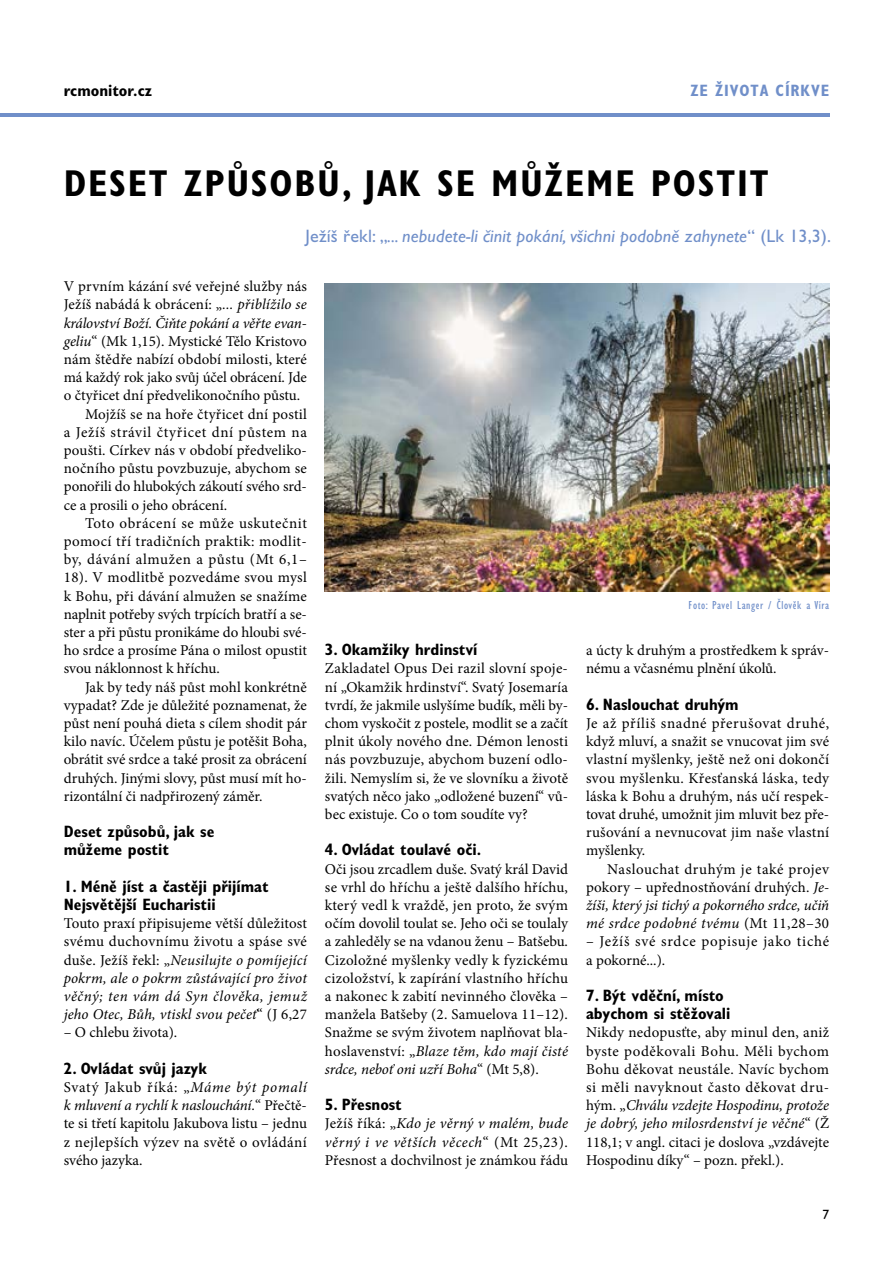
<style>
.page{position:relative;width:893px;height:1263px;background:#fff}
.page>*{position:absolute;margin:0;border:0;box-sizing:border-box;transform-origin:0 0}
.t1{font:700 condensed 37.5px "Gill Sans Std";letter-spacing:.05em;color:#000}
.t2{font:italic 18px "Gill Sans Std";letter-spacing:.01em;color:#708fc9}
.t3{font:700 condensed 16.5px/18.1px "Gill Sans Std";color:#000}
.t4{font:700 condensed 16.5px "Gill Sans Std";letter-spacing:.05em;color:#708fc9}
.t5{font:15px/18.1px "Minion Pro";letter-spacing:.005em;color:#000;text-align:justify}
.t6{font:italic 15px/18.1px "Minion Pro";letter-spacing:.005em;color:#000;text-align:justify}
.t7{font:15px/18.1px "Minion Pro";letter-spacing:.045em;color:#000}
.t8{font:15px "Minion Pro";letter-spacing:.025em;color:#000}
.t9{font:15px "Minion Pro";letter-spacing:.04em;color:#000}
.t10{font:italic 15px "Minion Pro";letter-spacing:-.015em;color:#000}
.t11{font:13.5px "Gill Sans Std";color:#000}
.t12{font:condensed 12px "Gill Sans Std";letter-spacing:.05em;color:#708fc9}
.s1{font-style:normal}
.s2{font-style:italic}
</style>
<div class="page">
<hr style="left:0;top:113px;width:829px;height:4px;background:#708fc9">
<img style="left:325px;top:284px;width:504px;height:307px">
<p class="t3" style="left:64px;top:82px;width:90px">rcmonitor.cz</p>
<p class="t4" style="left:690px;top:81px;width:44px">Ze života</p>
<p class="t4" style="left:776px;top:81px;width:26px">církv</p>
<p class="t4" style="left:821px;top:81px;width:10px">e</p>
<h1 class="t1" style="left:64px;top:161px;width:321px">Deset způsobů, jak</h1>
<h1 class="t1" style="left:437px;top:161px;width:234px">se můžeme postit</h1>
<p class="t2" style="left:306px;top:226px;width:527px"><span class="s1">Ježíš řekl: „</span>... nebudete-li činit pokání, všichni podobně zahynete<span class="s1">“ (Lk 13,3).</span></p>
<p class="t5" style="left:64px;top:277px;width:245px">V prvním kázání své veřejné služby nás</p>
<p class="t5" style="left:64px;top:296px;width:245px">Ježíš nabádá k obrácení: „<span class="s2">... přiblížilo se</span></p>
<p class="t10" style="left:64px;top:313px;width:245px">království Boží. Čiňte pokání a věřte evan-</p>
<p class="t5" style="left:64px;top:332px;width:245px"><span class="s2">geliu</span>“ (Mk 1,15). Mystické Tělo Kristovo</p>
<p class="t5" style="left:64px;top:350px;width:245px">nám štědře nabízí období milosti, které</p>
<p class="t5" style="left:64px;top:368px;width:245px">má každý rok jako svůj účel obrácení. Jde</p>
<p class="t5" style="left:64px;top:387px;width:238px">o čtyřicet dní předvelikonočního půstu.</p>
<p class="t5" style="left:85px;top:405px;width:223px">Mojžíš se na hoře čtyřicet dní postil</p>
<p class="t7" style="left:64px;top:423px;width:245px">a Ježíš strávil čtyřicet dní půstem na</p>
<p class="t5" style="left:64px;top:441px;width:245px">poušti. Církev nás v období předveliko-</p>
<p class="t5" style="left:64px;top:459px;width:245px">nočního půstu povzbuzuje, abychom se</p>
<p class="t5" style="left:64px;top:478px;width:245px">ponořili do hlubokých zákoutí svého srd-</p>
<p class="t5" style="left:64px;top:496px;width:165px">ce a prosili o jeho obrácení.</p>
<p class="t9" style="left:85px;top:513px;width:223px">Toto obrácení se může uskutečnit</p>
<p class="t8" style="left:64px;top:531px;width:245px">pomocí tří tradičních praktik: modlit-</p>
<p class="t9" style="left:64px;top:549px;width:245px">by, dávání almužen a půstu (Mt 6,1–</p>
<p class="t8" style="left:64px;top:567px;width:245px">18). V modlitbě pozvedáme svou mysl</p>
<p class="t5" style="left:64px;top:587px;width:245px">k Bohu, při dávání almužen se snažíme</p>
<p class="t5" style="left:64px;top:605px;width:245px">naplnit potřeby svých trpících bratří a se-</p>
<p class="t5" style="left:64px;top:623px;width:245px">ster a při půstu pronikáme do hloubi své-</p>
<p class="t5" style="left:64px;top:641px;width:245px">ho srdce a prosíme Pána o milost opustit</p>
<p class="t5" style="left:64px;top:659px;width:158px">svou náklonnost k hříchu.</p>
<p class="t5" style="left:85px;top:678px;width:223px">Jak by tedy náš půst mohl konkrétně</p>
<p class="t5" style="left:64px;top:696px;width:245px">vypadat? Zde je důležité poznamenat, že</p>
<p class="t5" style="left:64px;top:714px;width:245px">půst není pouhá dieta s cílem shodit pár</p>
<p class="t5" style="left:64px;top:732px;width:245px">kilo navíc. Účelem půstu je potěšit Boha,</p>
<p class="t5" style="left:64px;top:750px;width:245px">obrátit své srdce a také prosit za obrácení</p>
<p class="t5" style="left:64px;top:769px;width:245px">druhých. Jinými slovy, půst musí mít ho-</p>
<p class="t5" style="left:64px;top:787px;width:200px">rizontální či nadpřirozený záměr.</p>
<p class="t3" style="left:64px;top:822px;width:152px">Deset způsobů, jak se můžeme postit</p>
<p class="t3" style="left:64px;top:877px;width:206px">1. Méně jíst a častěji přijímat<br>Nejsvětější Eucharistii</p>
<p class="t6" style="left:64px;top:914px;width:245px"><span class="s1">Touto praxí připisujeme větší důležitost svému duchovnímu životu a spáse své duše. Ježíš řekl: „</span>Neusilujte o pomíjející pokrm, ale o pokrm zůstávající pro život věčný; ten vám dá Syn člověka, jemuž jeho Otec, Bůh, vtiskl svou pečeť<span class="s1">“ (J 6,27</span></p>
<p class="t5" style="left:64px;top:1023px;width:115px">– O chlebu života).</p>
<p class="t3" style="left:64px;top:1059px;width:145px">2. Ovládat svůj jazyk</p>
<p class="t5" style="left:64px;top:1078px;width:245px">Svatý Jakub říká: „<span class="s2">Máme být pomalí k mluvení a rychlí k naslouchání.</span>“ Přečtě&shy;te si třetí kapitolu Jakubova listu – jednu z nejlepších výzev na světě o ovládání svého jazyka.</p>
<p class="t3" style="left:325px;top:640px;width:155px">3. Okamžiky hrdinství</p>
<p class="t5" style="left:325px;top:660px;width:245px">Zakladatel Opus Dei razil slovní spoje&shy;ní „Okamžik hrdinství“. Svatý Josemaría tvrdí, že jakmile uslyšíme budík, měli by&shy;chom vyskočit z postele, modlit se a začít plnit úkoly nového dne. Démon lenosti nás povzbuzuje, abychom buzení odlo&shy;žili. Nemyslím si, že ve slovníku a životě svatých něco jako „odložené buzení“ vů&shy;bec existuje. Co o tom soudíte vy?</p>
<p class="t3" style="left:325px;top:841px;width:158px">4. Ovládat toulavé oči.</p>
<p class="t5" style="left:325px;top:860px;width:245px">Oči jsou zrcadlem duše. Svatý král David se vrhl do hříchu a ještě dalšího hříchu, který vedl k vraždě, jen proto, že svým očím dovolil toulat se. Jeho oči se toulaly a zahleděly se na vdanou ženu – Batšebu.<br>Cizoložné myšlenky vedly k fyzickému cizoložství, k zapírání vlastního hříchu a nakonec k zabití nevinného člověka – manžela Batšeby (2. Samuelova 11–12).<br>Snažme se svým životem naplňovat bla&shy;hoslavenství: „<span class="s2">Blaze těm, kdo mají čisté srdce, neboť oni uzří Boha</span>“ (Mt 5,8).</p>
<p class="t3" style="left:325px;top:1095px;width:78px">5. Přesnost</p>
<p class="t5" style="left:325px;top:1115px;width:245px">Ježíš říká: „<span class="s2">Kdo je věrný v malém, bude věrný i ve větších věcech</span>“ (Mt 25,23).<br>Přesnost a dochvilnost je známkou řádu</p>
<p class="t12" style="left:689px;top:598px;width:142px">Foto: Pavel Langer / Člověk a Víra</p>
<p class="t5" style="left:586px;top:641px;width:245px">a úcty k druhým a prostředkem k správ&shy;nému a včasnému plnění úkolů.</p>
<p class="t3" style="left:586px;top:695px;width:154px">6. Naslouchat druhým</p>
<p class="t5" style="left:586px;top:714px;width:245px">Je až příliš snadné přerušovat druhé, když mluví, a snažit se vnucovat jim své vlastní myšlenky, ještě než oni dokončí svou myšlenku. Křesťanská láska, tedy láska k Bohu a druhým, nás učí respek&shy;tovat druhé, umožnit jim mluvit bez pře&shy;rušování a nevnucovat jim naše vlastní myšlenky.</p>
<p class="t5" style="left:586px;top:860px;width:245px;text-indent:21px">Naslouchat druhým je také projev pokory – upřednostňování druhých. <span class="s2">Je&shy;žíši, který jsi tichý a pokorného srdce, učiň mé srdce podobné tvému</span> (Mt 11,28–30</p>
<p class="t7" style="left:586px;top:932px;width:245px">– Ježíš své srdce popisuje jako tiché a pokorné...).</p>
<p class="t3" style="left:586px;top:986px;width:146px">7. Být vděční, místo abychom si stěžovali</p>
<p class="t5" style="left:586px;top:1024px;width:245px">Nikdy nedopusťte, aby minul den, aniž byste poděkovali Bohu. Měli bychom Bohu děkovat neustále. Navíc bychom si měli navyknout často děkovat dru&shy;hým. „<span class="s2">Chválu vzdejte Hospodinu, protože je dobrý, jeho milosrdenství je věčné</span>“ (Ž 118,1; v angl. citaci je doslova „vzdávejte Hospodinu díky“ – pozn. překl.).</p>
<p class="t11" style="left:822px;top:1207px;width:8px">7</p>
</div>
